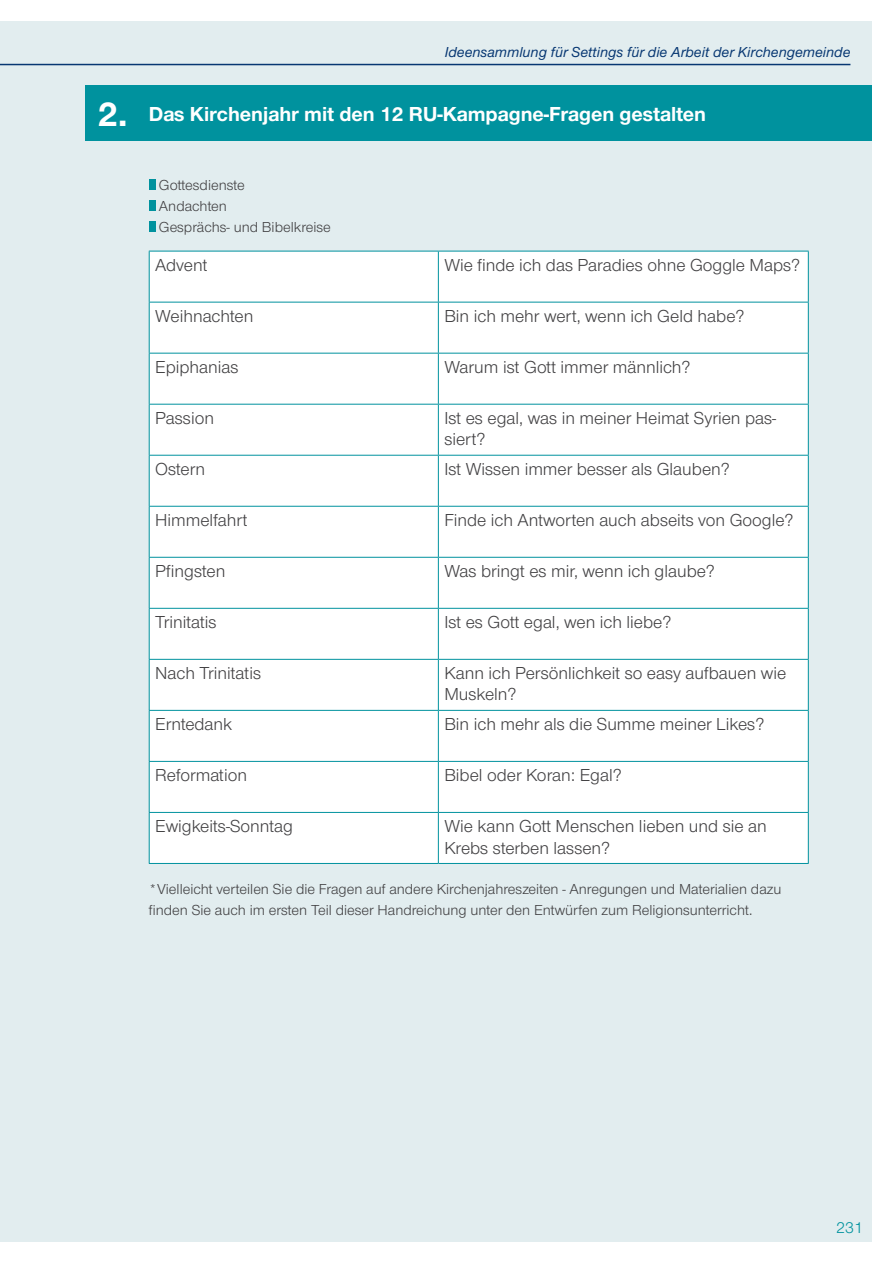
<style>
.page{position:relative;width:893px;height:1263px;background:#fff}
.page>*{position:absolute;margin:0;border:0;box-sizing:border-box;transform-origin:0 0}
.t1{font:700 36px "Nordelbica";color:#fff}
.t2{font:700 21px "Nordelbica";color:#fff}
.t3{font:18px/21.6px "Nordelbica";color:#414042}
.t4{font:16.5px "Nordelbica";color:#00929e}
.t5{font:15px/21px "Nordelbica";color:#414042}
.t6{font:italic 500 15px "Nordelbica";color:#073772}
</style>
<div class="page">
<div style="left:0;top:21px;width:872px;height:1221px;background:#e2edef"></div>
<hr style="left:0;top:64px;width:850px;height:1px;background:#073772">
<div style="left:85px;top:85px;width:787px;height:55px;background:#00929e"></div>
<div style="left:149px;top:179px;width:6px;height:11px;background:#00929e"></div>
<div style="left:149px;top:200px;width:6px;height:11px;background:#00929e"></div>
<div style="left:149px;top:221px;width:6px;height:11px;background:#00929e"></div>
<div style="left:150px;top:252px;width:658px;height:611px;background:#fff"></div>
<hr style="left:149px;top:251px;width:289px;height:1px;background:#00929e">
<hr style="left:149px;top:251px;width:1px;height:51px;background:#00929e">
<hr style="left:438px;top:251px;width:371px;height:1px;background:#00929e">
<hr style="left:438px;top:251px;width:1px;height:51px;background:#00929e">
<hr style="left:808px;top:251px;width:1px;height:51px;background:#00929e">
<hr style="left:149px;top:302px;width:289px;height:1px;background:#00929e">
<hr style="left:149px;top:302px;width:1px;height:51px;background:#00929e">
<hr style="left:438px;top:302px;width:371px;height:1px;background:#00929e">
<hr style="left:438px;top:302px;width:1px;height:51px;background:#00929e">
<hr style="left:808px;top:302px;width:1px;height:51px;background:#00929e">
<hr style="left:149px;top:353px;width:289px;height:1px;background:#00929e">
<hr style="left:149px;top:353px;width:1px;height:51px;background:#00929e">
<hr style="left:438px;top:353px;width:371px;height:1px;background:#00929e">
<hr style="left:438px;top:353px;width:1px;height:51px;background:#00929e">
<hr style="left:808px;top:353px;width:1px;height:51px;background:#00929e">
<hr style="left:149px;top:404px;width:289px;height:1px;background:#00929e">
<hr style="left:149px;top:405px;width:1px;height:50px;background:#00929e">
<hr style="left:438px;top:404px;width:371px;height:1px;background:#00929e">
<hr style="left:438px;top:405px;width:1px;height:50px;background:#00929e">
<hr style="left:808px;top:405px;width:1px;height:50px;background:#00929e">
<hr style="left:149px;top:455px;width:289px;height:1px;background:#00929e">
<hr style="left:149px;top:456px;width:1px;height:50px;background:#00929e">
<hr style="left:438px;top:455px;width:371px;height:1px;background:#00929e">
<hr style="left:438px;top:456px;width:1px;height:50px;background:#00929e">
<hr style="left:808px;top:456px;width:1px;height:50px;background:#00929e">
<hr style="left:149px;top:506px;width:289px;height:1px;background:#00929e">
<hr style="left:149px;top:507px;width:1px;height:50px;background:#00929e">
<hr style="left:438px;top:506px;width:371px;height:1px;background:#00929e">
<hr style="left:438px;top:507px;width:1px;height:50px;background:#00929e">
<hr style="left:808px;top:507px;width:1px;height:50px;background:#00929e">
<hr style="left:149px;top:557px;width:289px;height:1px;background:#00929e">
<hr style="left:149px;top:558px;width:1px;height:50px;background:#00929e">
<hr style="left:438px;top:557px;width:371px;height:1px;background:#00929e">
<hr style="left:438px;top:558px;width:1px;height:50px;background:#00929e">
<hr style="left:808px;top:558px;width:1px;height:50px;background:#00929e">
<hr style="left:149px;top:608px;width:289px;height:1px;background:#00929e">
<hr style="left:149px;top:609px;width:1px;height:50px;background:#00929e">
<hr style="left:438px;top:608px;width:371px;height:1px;background:#00929e">
<hr style="left:438px;top:609px;width:1px;height:50px;background:#00929e">
<hr style="left:808px;top:609px;width:1px;height:50px;background:#00929e">
<hr style="left:149px;top:659px;width:289px;height:1px;background:#00929e">
<hr style="left:149px;top:660px;width:1px;height:50px;background:#00929e">
<hr style="left:438px;top:659px;width:371px;height:1px;background:#00929e">
<hr style="left:438px;top:660px;width:1px;height:50px;background:#00929e">
<hr style="left:808px;top:660px;width:1px;height:50px;background:#00929e">
<hr style="left:149px;top:710px;width:289px;height:1px;background:#00929e">
<hr style="left:149px;top:711px;width:1px;height:50px;background:#00929e">
<hr style="left:438px;top:710px;width:371px;height:1px;background:#00929e">
<hr style="left:438px;top:711px;width:1px;height:50px;background:#00929e">
<hr style="left:808px;top:711px;width:1px;height:50px;background:#00929e">
<hr style="left:149px;top:761px;width:289px;height:1px;background:#00929e">
<hr style="left:149px;top:762px;width:1px;height:50px;background:#00929e">
<hr style="left:438px;top:761px;width:371px;height:1px;background:#00929e">
<hr style="left:438px;top:762px;width:1px;height:50px;background:#00929e">
<hr style="left:808px;top:762px;width:1px;height:50px;background:#00929e">
<hr style="left:149px;top:812px;width:289px;height:1px;background:#00929e">
<hr style="left:149px;top:813px;width:1px;height:50px;background:#00929e">
<hr style="left:438px;top:812px;width:371px;height:1px;background:#00929e">
<hr style="left:438px;top:813px;width:1px;height:50px;background:#00929e">
<hr style="left:808px;top:813px;width:1px;height:50px;background:#00929e">
<hr style="left:149px;top:863px;width:289px;height:1px;background:#00929e">
<hr style="left:438px;top:863px;width:371px;height:1px;background:#00929e">
<h1 class="t1" style="left:98px;top:93px;width:32px">2.</h1>
<p class="t6" style="left:445px;top:44px;width:407px">Ideensammlung für Settings für die Arbeit der Kirchengemeinde</p>
<p class="t2" style="left:149px;top:101px;width:559px">Das Kirchenjahr mit den 12 RU-Kampagne-Fragen gestalten</p>
<p class="t5" style="left:159px;top:175px;width:173px">Gottesdienste<br>Andachten<br>Gesprächs- und Bibelkreise</p>
<p class="t3" style="left:155px;top:254px;width:54px">Advent</p>
<p class="t3" style="left:444px;top:254px;width:357px">Wie finde ich das Paradies ohne Goggle Maps?</p>
<p class="t3" style="left:155px;top:305px;width:100px">Weihnachten</p>
<p class="t3" style="left:444px;top:305px;width:302px">Bin ich mehr wert, wenn ich Geld habe?</p>
<p class="t3" style="left:155px;top:356px;width:85px">Epiphanias</p>
<p class="t3" style="left:444px;top:356px;width:248px">Warum ist Gott immer männlich?</p>
<p class="t3" style="left:155px;top:407px;width:60px">Passion</p>
<p class="t3" style="left:444px;top:407px;width:333px">Ist es egal, was in meiner Heimat Syrien pas&shy;siert?</p>
<p class="t3" style="left:155px;top:458px;width:51px">Ostern</p>
<p class="t3" style="left:444px;top:458px;width:287px">Ist Wissen immer besser als Glauben?</p>
<p class="t3" style="left:155px;top:509px;width:94px">Himmelfahrt</p>
<p class="t3" style="left:444px;top:509px;width:351px">Finde ich Antworten auch abseits von Google?</p>
<p class="t3" style="left:155px;top:560px;width:72px">Pfingsten</p>
<p class="t3" style="left:444px;top:560px;width:272px">Was bringt es mir, wenn ich glaube?</p>
<p class="t3" style="left:155px;top:611px;width:63px">Trinitatis</p>
<p class="t3" style="left:444px;top:611px;width:228px">Ist es Gott egal, wen ich liebe?</p>
<p class="t3" style="left:155px;top:662px;width:107px">Nach Trinitatis</p>
<p class="t3" style="left:444px;top:662px;width:343px">Kann ich Persönlichkeit so easy aufbauen wie<br>Muskeln?</p>
<p class="t3" style="left:155px;top:713px;width:79px">Erntedank</p>
<p class="t3" style="left:444px;top:713px;width:321px">Bin ich mehr als die Summe meiner Likes?</p>
<p class="t3" style="left:155px;top:764px;width:93px">Reformation</p>
<p class="t3" style="left:444px;top:764px;width:179px">Bibel oder Koran: Egal?</p>
<p class="t3" style="left:155px;top:815px;width:139px">Ewigkeits-Sonntag</p>
<p class="t3" style="left:444px;top:815px;width:324px">Wie kann Gott Menschen lieben und sie an<br>Krebs sterben lassen?</p>
<p class="t5" style="left:149px;top:879px;width:634px">*Vielleicht verteilen Sie die Fragen auf andere Kirchenjahreszeiten - Anregungen und Materialien dazu finden Sie auch im ersten Teil dieser Handreichung unter den Entwürfen zum Religionsunterricht.</p>
<p class="t4" style="left:836px;top:1218px;width:29px">231</p>
</div>
